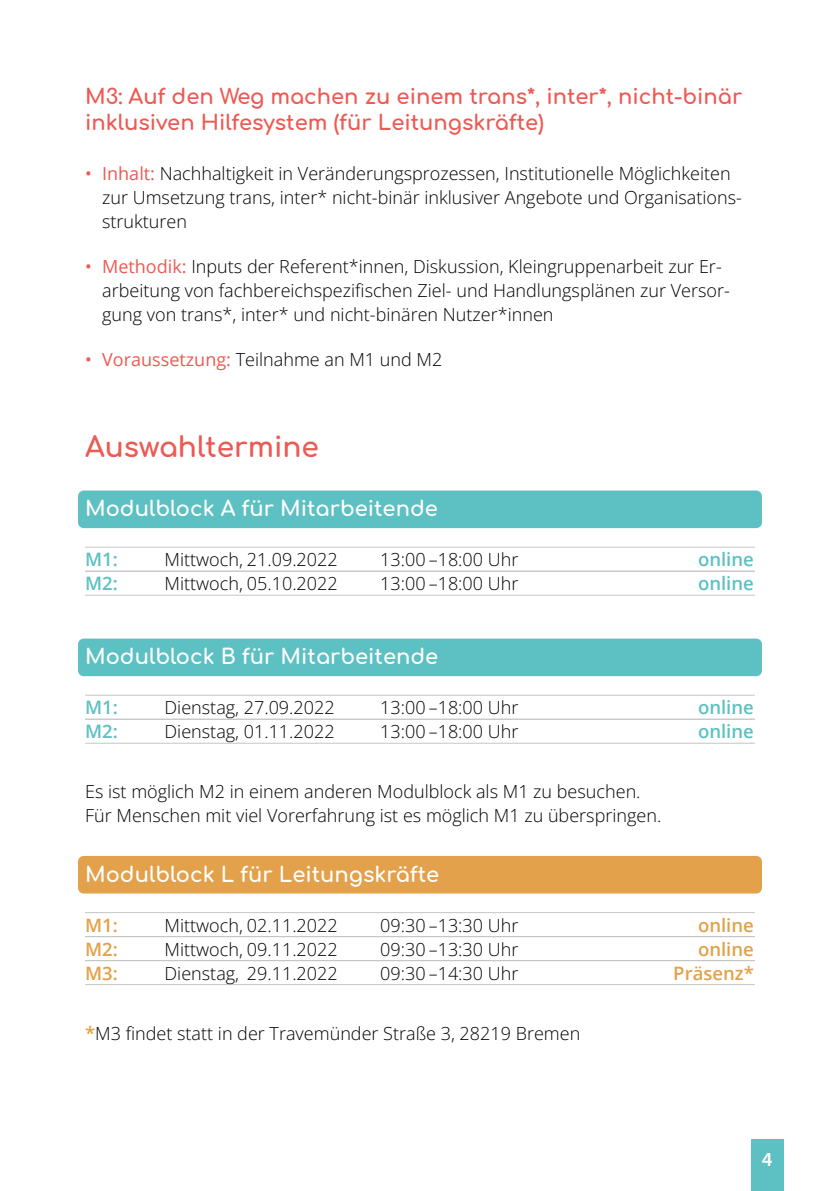
<style>
.page{position:relative;width:840px;height:1191px;background:#fff}
.page>*{position:absolute;margin:0;border:0;box-sizing:border-box;transform-origin:0 0}
.t1{font:700 28px "Comfortaa";color:#ec5a53}
.t2{font:700 21px/26px "Comfortaa";color:#ec5a53}
.H2_Mitarbeiter{font:700 21px "Comfortaa";color:#fff}
.H2_Mitarbeiter_Leitu{font:700 21px "Comfortaa";color:#fff}
.t3{font:600 20px "Myriad Pro";color:#fff}
.Grundtext__tabellari{font:600 18.4px "Open Sans";color:#5dc0c2}
.Grundtext__tabellari-2{font:600 18.4px "Open Sans";color:#e2a14a}
.Grundtext{font:300 18px/24px "Open Sans";color:#000}
.Grundtext__tabellari-3{font:300 18px "Open Sans";color:#000}
.s1{font-weight:400;color:#ec5a53}
.s2{font-weight:600;font-size:18.4px;color:#e2a14a}
</style>
<div class="page">
<div style="left:750px;top:1140px;width:32px;height:51px;background:#5dc0c2"></div>
<div style="left:78px;top:490px;width:683px;height:38px;background:#5dc0c2;border-radius:6px"></div>
<hr style="left:85px;top:547px;width:669px;height:1px;background:#c5c7c7">
<hr style="left:85px;top:570px;width:669px;height:1px;background:#c5c7c7">
<hr style="left:85px;top:571px;width:669px;height:1px;background:#c5c7c7">
<hr style="left:85px;top:594px;width:669px;height:1px;background:#c5c7c7">
<div style="left:78px;top:638px;width:683px;height:38px;background:#5dc0c2;border-radius:6px"></div>
<hr style="left:85px;top:695px;width:669px;height:1px;background:#c5c7c7">
<hr style="left:85px;top:718px;width:669px;height:1px;background:#c5c7c7">
<hr style="left:85px;top:719px;width:669px;height:1px;background:#c5c7c7">
<hr style="left:85px;top:742px;width:669px;height:1px;background:#c5c7c7">
<div style="left:78px;top:856px;width:683px;height:37px;background:#e2a14a;border-radius:6px"></div>
<hr style="left:85px;top:912px;width:669px;height:1px;background:#c5c7c7">
<hr style="left:85px;top:936px;width:669px;height:1px;background:#c5c7c7">
<hr style="left:85px;top:960px;width:669px;height:1px;background:#c5c7c7">
<hr style="left:85px;top:984px;width:669px;height:1px;background:#c5c7c7">
<h2 class="t2" style="left:85px;top:80px;width:658px">M3: Auf den Weg machen zu einem trans*, inter*, nicht-binär inklusiven Hilfesystem (für Leitungskräfte)</h2>
<p class="Grundtext" style="left:102px;top:161px;width:641px;text-indent:-17px"><span class="s1">• Inhalt:</span> Nachhaltigkeit in Veränderungsprozessen, Institutionelle Möglichkeiten zur Umsetzung trans, inter* nicht-binär inklusiver Angebote und Organisations&shy;strukturen</p>
<p class="Grundtext" style="left:102px;top:254px;width:629px;text-indent:-17px"><span class="s1">• Methodik:</span> Inputs der Referent*innen, Diskussion, Kleingruppenarbeit zur Er&shy;arbeitung von fachbereichspezifischen Ziel- und Handlungsplänen zur Versor&shy;gung von trans*, inter* und nicht-binären Nutzer*innen</p>
<p class="Grundtext" style="left:85px;top:347px;width:358px"><span class="s1">• Voraussetzung:</span> Teilnahme an M1 und M2</p>
<h1 class="t1" style="left:85px;top:421px;width:235px">Auswahltermine</h1>
<p class="H2_Mitarbeiter" style="left:85px;top:489px;width:354px">Modulblock A für Mitarbeitende</p>
<p class="Grundtext__tabellari" style="left:85px;top:547px;width:34px">M1:</p>
<p class="Grundtext__tabellari-3" style="left:164px;top:547px;width:174px">Mittwoch, 21.09.2022</p>
<p class="Grundtext__tabellari-3" style="left:380px;top:547px;width:140px">13:00 –18:00 Uhr</p>
<p class="Grundtext__tabellari" style="left:697px;top:547px;width:57px">online</p>
<p class="Grundtext__tabellari" style="left:85px;top:571px;width:34px">M2:</p>
<p class="Grundtext__tabellari-3" style="left:164px;top:571px;width:174px">Mittwoch, 05.10.2022</p>
<p class="Grundtext__tabellari-3" style="left:380px;top:571px;width:140px">13:00 –18:00 Uhr</p>
<p class="Grundtext__tabellari" style="left:697px;top:571px;width:57px">online</p>
<p class="H2_Mitarbeiter" style="left:85px;top:637px;width:354px">Modulblock B für Mitarbeitende</p>
<p class="Grundtext__tabellari" style="left:85px;top:695px;width:34px">M1:</p>
<p class="Grundtext__tabellari-3" style="left:164px;top:695px;width:171px">Dienstag, 27.09.2022</p>
<p class="Grundtext__tabellari-3" style="left:380px;top:695px;width:140px">13:00 –18:00 Uhr</p>
<p class="Grundtext__tabellari" style="left:697px;top:695px;width:57px">online</p>
<p class="Grundtext__tabellari" style="left:85px;top:719px;width:34px">M2:</p>
<p class="Grundtext__tabellari-3" style="left:164px;top:719px;width:171px">Dienstag, 01.11.2022</p>
<p class="Grundtext__tabellari-3" style="left:380px;top:719px;width:140px">13:00 –18:00 Uhr</p>
<p class="Grundtext__tabellari" style="left:697px;top:719px;width:57px">online</p>
<p class="Grundtext" style="left:85px;top:779px;width:577px">Es ist möglich M2 in einem anderen Modulblock als M1 zu besuchen.<br>Für Menschen mit viel Vorerfahrung ist es möglich M1 zu überspringen.</p>
<p class="H2_Mitarbeiter_Leitu" style="left:85px;top:855px;width:355px">Modulblock L für Leitungskräfte</p>
<p class="Grundtext__tabellari-2" style="left:85px;top:912px;width:34px">M1:</p>
<p class="Grundtext__tabellari-3" style="left:164px;top:912px;width:174px">Mittwoch, 02.11.2022</p>
<p class="Grundtext__tabellari-3" style="left:380px;top:912px;width:140px">09:30 –13:30 Uhr</p>
<p class="Grundtext__tabellari-2" style="left:697px;top:912px;width:57px">online</p>
<p class="Grundtext__tabellari-2" style="left:85px;top:936px;width:34px">M2:</p>
<p class="Grundtext__tabellari-3" style="left:164px;top:936px;width:174px">Mittwoch, 09.11.2022</p>
<p class="Grundtext__tabellari-3" style="left:380px;top:936px;width:140px">09:30 –13:30 Uhr</p>
<p class="Grundtext__tabellari-2" style="left:697px;top:936px;width:57px">online</p>
<p class="Grundtext__tabellari-2" style="left:85px;top:960px;width:34px">M3:</p>
<p class="Grundtext__tabellari-3" style="left:164px;top:960px;width:174px">Dienstag, 29.11.2022</p>
<p class="Grundtext__tabellari-3" style="left:380px;top:960px;width:140px">09:30 –14:30 Uhr</p>
<p class="Grundtext__tabellari-2" style="left:673px;top:960px;width:82px">Präsenz*</p>
<p class="Grundtext" style="left:85px;top:1020px;width:496px"><span class="s2">*</span>M3 findet statt in der Travemünder Straße 3, 28219 Bremen</p>
<p class="t3" style="left:761px;top:1146px;width:12px">4</p>
</div>
